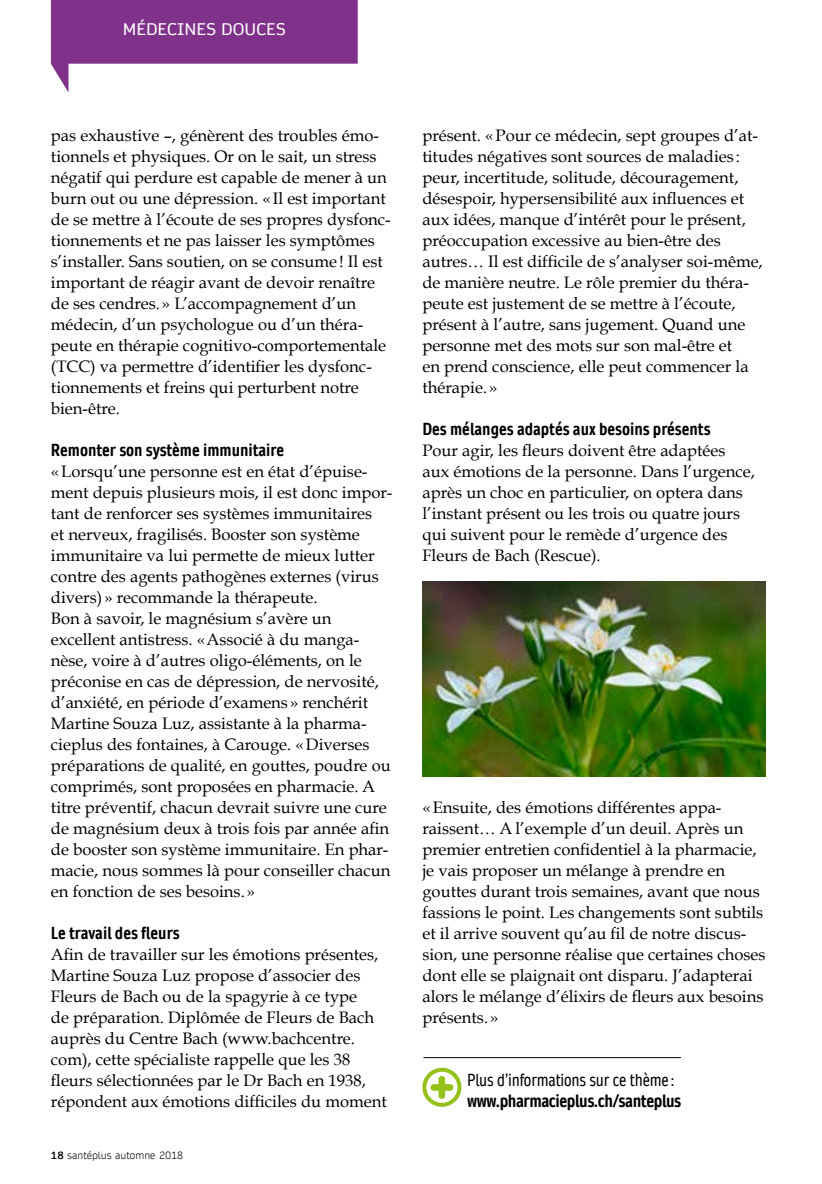
<style>
.page{position:relative;width:822px;height:1184px;background:#fff}
.page>*{position:absolute;margin:0;border:0;box-sizing:border-box;transform-origin:0 0}
.t1{font:700 condensed 17px "Daytona Pro";letter-spacing:-.025em;color:#000}
.t2{font:16.6px/21px "Book Antiqua";color:#000}
.t3{font:700 condensed 16.6px "Daytona Pro";color:#000}
.t4{font:condensed 16.6px "Daytona Pro";letter-spacing:-.01em;color:#000}
.t5{font:16px "Daytona Pro";color:#fff}
.t6{font:300 10px "Daytona Pro";color:#000}
.s1{font-weight:600}
</style>
<div class="page">
<img style="left:422px;top:581px;width:343px;height:195px">
<hr style="left:423px;top:1057px;width:258px;height:1px;background:#000">
<svg style="left:422px;top:1067px;width:39px;height:39px"></svg>
<svg style="left:51px;top:0;width:307px;height:92px"></svg>
<p class="t5" style="left:123px;top:19px;width:165px">MÉDECINES DOUCES</p>
<p class="t2" style="left:51px;top:124px;width:341px">pas exhaustive –, génèrent des troubles émo&shy;tionnels et physiques. Or on le sait, un stress négatif qui perdure est capable de mener à un burn out ou une dépression. « Il est important de se mettre à l’écoute de ses propres dysfonc&shy;tionnements et ne pas laisser les symptômes s’installer. Sans soutien, on se consume ! Il est important de réagir avant de devoir renaître de ses cendres.» L’accompagnement d’un médecin, d’un psychologue ou d’un théra&shy;peute en thérapie cognitivo-comportementale (TCC) va permettre d’identifier les dysfonc&shy;tionnements et freins qui perturbent notre bien-être.</p>
<p class="t3" style="left:51px;top:438px;width:235px">Remonter son système immunitaire</p>
<p class="t2" style="left:51px;top:460px;width:343px">«Lorsqu’une personne est en état d’épuise&shy;ment depuis plusieurs mois, il est donc impor&shy;tant de renforcer ses systèmes immunitaires<br>et nerveux, fragilisés. Booster son système immunitaire va lui permette de mieux lutter contre des agents pathogènes externes (virus divers) » recommande la thérapeute.<br>Bon à savoir, le magnésium s’avère un excellent antistress. «Associé à du manga&shy;nèse, voire à d’autres oligo-éléments, on le préconise en cas de dépression, de nervosité, d’anxiété, en période d’examens» renchérit Martine Souza Luz, assistante à la pharma&shy;cieplus des fontaines, à Carouge. «Diverses préparations de qualité, en gouttes, poudre ou comprimés, sont proposées en pharmacie. A titre préventif, chacun devrait suivre une cure de magnésium deux à trois fois par année afin de booster son système immunitaire. En phar&shy;macie, nous sommes là pour conseiller chacun en fonction de ses besoins.»</p>
<p class="t3" style="left:51px;top:921px;width:130px">Le travail des fleurs</p>
<p class="t2" style="left:51px;top:943px;width:337px">Afin de travailler sur les émotions présentes, Martine Souza Luz propose d’associer des Fleurs de Bach ou de la spagyrie à ce type<br>de préparation. Diplômée de Fleurs de Bach auprès du Centre Bach (www.bachcentre. com), cette spécialiste rappelle que les 38 fleurs sélectionnées par le Dr Bach en 1938, répondent aux émotions difficiles du moment</p>
<p class="t6" style="left:51px;top:1149px;width:134px"><span class="s1">18</span> santéplus automne 2018</p>
<p class="t2" style="left:422px;top:124px;width:342px">présent. «Pour ce médecin, sept groupes d’at&shy;titudes négatives sont sources de maladies : peur, incertitude, solitude, découragement, désespoir, hypersensibilité aux influences et aux idées, manque d’intérêt pour le présent, préoccupation excessive au bien-être des autres… Il est difficile de s’analyser soi-même, de manière neutre. Le rôle premier du théra&shy;peute est justement de se mettre à l’écoute, présent à l’autre, sans jugement. Quand une personne met des mots sur son mal-être et<br>en prend conscience, elle peut commencer la thérapie.»</p>
<p class="t3" style="left:422px;top:417px;width:290px">Des mélanges adaptés aux besoins présents</p>
<p class="t2" style="left:422px;top:439px;width:334px">Pour agir, les fleurs doivent être adaptées aux émotions de la personne. Dans l’urgence, après un choc en particulier, on optera dans l’instant présent ou les trois ou quatre jours qui suivent pour le remède d’urgence des Fleurs de Bach (Rescue).</p>
<p class="t2" style="left:422px;top:796px;width:345px">«Ensuite, des émotions différentes appa&shy;raissent… A l’exemple d’un deuil. Après un premier entretien confidentiel à la pharmacie, je vais proposer un mélange à prendre en gouttes durant trois semaines, avant que nous fassions le point. Les changements sont subtils et il arrive souvent qu’au fil de notre discus&shy;sion, une personne réalise que certaines choses dont elle se plaignait ont disparu. J’adapterai alors le mélange d’élixirs de fleurs aux besoins présents. »</p>
<p class="t4" style="left:467px;top:1069px;width:209px">Plus d’informations sur ce thème:</p>
<p class="t1" style="left:467px;top:1088px;width:216px">www.pharmacieplus.ch/santeplus</p>
</div>
